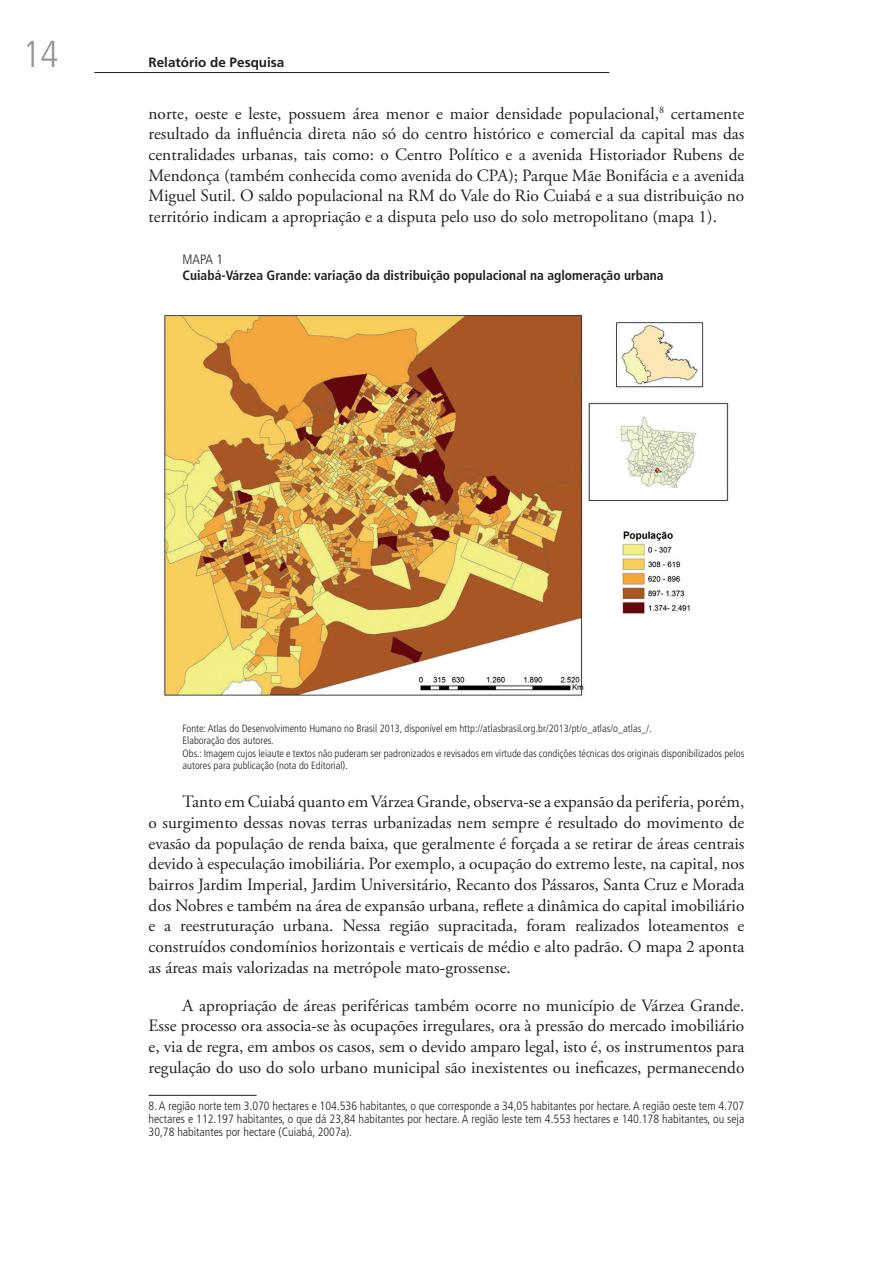
<style>
.page{position:relative;width:893px;height:1263px;background:#fff}
.page>*{position:absolute;margin:0;border:0;box-sizing:border-box;transform-origin:0 0}
.t1{font:condensed 37.5px "Frutiger 47 Light";color:#939598}
.texto_corrido{font:17.25px/20.7px "Adobe Garamond Pro";color:#231f20;text-align:justify}
.titulo_2_grafico_soz{font:700 condensed 13.5px "Frutiger LT Pro";color:#231f20}
.t2{font:700 13.5px "Frutiger LT Pro";color:#231f20}
.titulo_1_grafico{font:300 condensed 13.5px "Frutiger LT Pro";color:#231f20}
.nota_rodape{font:300 condensed 12px/12.8px "Frutiger LT Pro";color:#231f20;text-align:justify}
.elaboracao_grafico{font:300 condensed 10.5px/12.6px "Frutiger LT Pro";color:#231f20}
.fonte_grafico{font:300 condensed 10.5px "Frutiger LT Pro";color:#231f20}
.fonte_grafico_meio{font:300 condensed 10.5px "Frutiger LT Pro";color:#231f20}
</style>
<div class="page">
<hr style="left:94px;top:72px;width:515px;height:1px;background:#231f20">
<img style="left:164px;top:315px;width:565px;height:381px">
<hr style="left:148px;top:1094px;width:108px;height:1px;background:#231f20">
<h1 class="t1" style="left:22px;top:32px;width:38px">14</h1>
<p class="t2" style="left:148px;top:55px;width:137px">Relatório de Pesquisa</p>
<p class="texto_corrido" style="left:148px;top:103px;width:597px">norte, oeste e leste, possuem área menor e maior densidade populacional,<sup>8</sup> certamente resultado da influência direta não só do centro histórico e comercial da capital mas das centralidades urbanas, tais como: o Centro Político e a avenida Historiador Rubens de Mendonça (também conhecida como avenida do CPA); Parque Mãe Bonifácia e a avenida Miguel Sutil. O saldo populacional na RM do Vale do Rio Cuiabá e a sua distribuição no território indicam a apropriação e a disputa pelo uso do solo metropolitano (mapa 1).</p>
<p class="titulo_1_grafico" style="left:182px;top:251px;width:42px">MAPA 1</p>
<p class="titulo_2_grafico_soz" style="left:182px;top:267px;width:482px">Cuiabá-Várzea Grande: variação da distribuição populacional na aglomeração urbana</p>
<p class="fonte_grafico" style="left:182px;top:721px;width:470px">Fonte: Atlas do Desenvolvimento Humano no Brasil 2013, disponível em http://atlasbrasil.org.br/2013/pt/o_atlas/o_atlas_/.</p>
<p class="fonte_grafico_meio" style="left:182px;top:734px;width:93px">Elaboração dos autores.</p>
<p class="elaboracao_grafico" style="left:182px;top:746px;width:563px">Obs.: Imagem cujos leiaute e textos não puderam ser padronizados e revisados em virtude das condições técnicas dos originais disponibilizados pelos autores para publicação (nota do Editorial).</p>
<p class="texto_corrido" style="left:148px;top:791px;width:597px;text-indent:34px">Tanto em Cuiabá quanto em Várzea Grande, observa-se a expansão da periferia, porém, o surgimento dessas novas terras urbanizadas nem sempre é resultado do movimento de evasão da população de renda baixa, que geralmente é forçada a se retirar de áreas centrais devido à especulação imobiliária. Por exemplo, a ocupação do extremo leste, na capital, nos bairros Jardim Imperial, Jardim Universitário, Recanto dos Pássaros, Santa Cruz e Morada dos Nobres e também na área de expansão urbana, reflete a dinâmica do capital imobiliário e a reestruturação urbana. Nessa região supracitada, foram realizados loteamentos e construídos condomínios horizontais e verticais de médio e alto padrão. O mapa 2 aponta as áreas mais valorizadas na metrópole mato-grossense.</p>
<p class="texto_corrido" style="left:148px;top:995px;width:597px;text-indent:34px">A apropriação de áreas periféricas também ocorre no município de Várzea Grande.<br>Esse processo ora associa-se às ocupações irregulares, ora à pressão do mercado imobiliário e, via de regra, em ambos os casos, sem o devido amparo legal, isto é, os instrumentos para regulação do uso do solo urbano municipal são inexistentes ou ineficazes, permanecendo</p>
<p class="nota_rodape" style="left:148px;top:1099px;width:597px">8. A região norte tem 3.070 hectares e 104.536 habitantes, o que corresponde a 34,05 habitantes por hectare. A região oeste tem 4.707 hectares e 112.197 habitantes, o que dá 23,84 habitantes por hectare. A região leste tem 4.553 hectares e 140.178 habitantes, ou seja 30,78 habitantes por hectare (Cuiabá, 2007a).</p>
</div>
